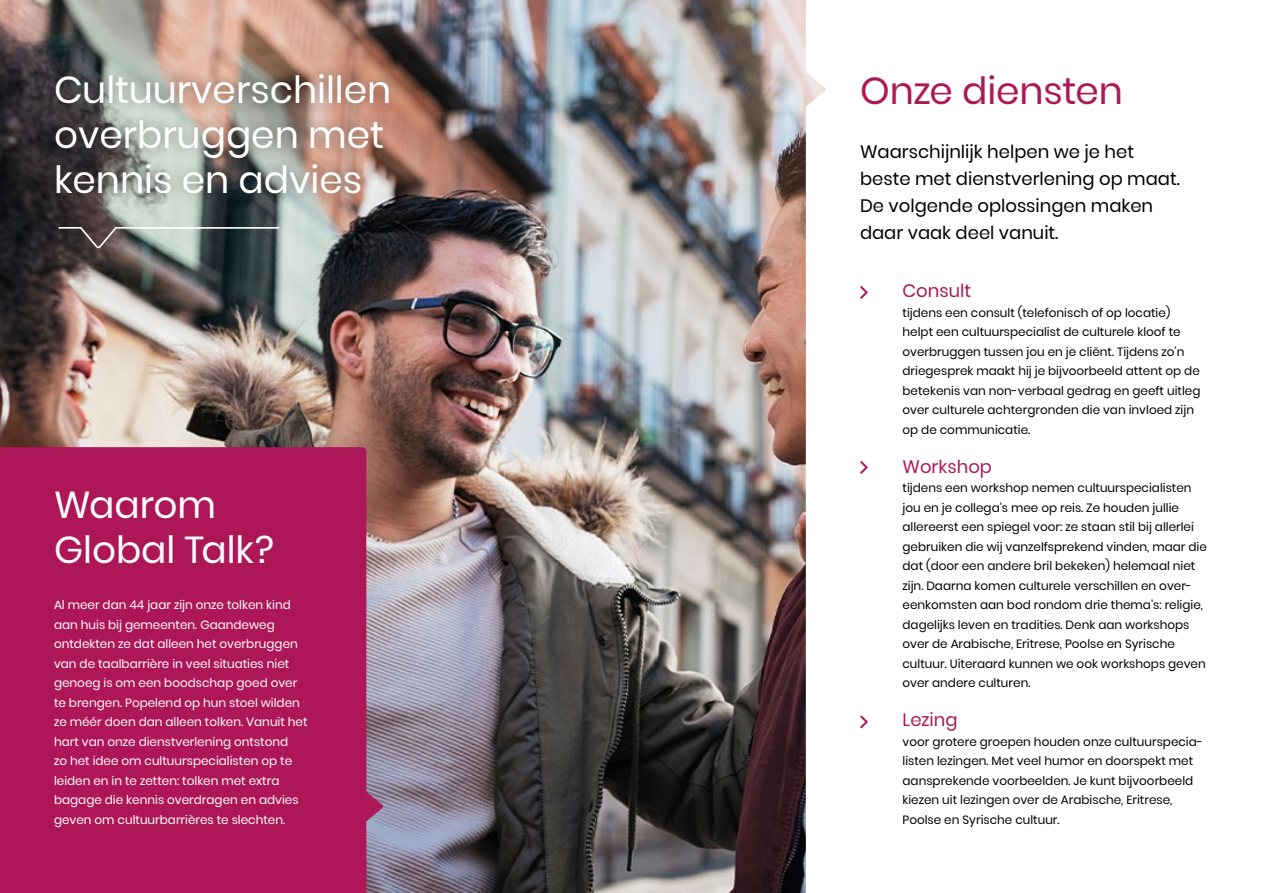
<style>
.page{position:relative;width:1263px;height:893px;background:#fff}
.page>*{position:absolute;margin:0;border:0;box-sizing:border-box;transform-origin:0 0}
.t1{font:37.5px/45px "Poppins";color:#fff}
.t2{font:37.5px "Poppins";letter-spacing:-.005em;color:#ae1857}
.t3{font:18px/27px "Poppins";color:#000}
.t4{font:18px "Poppins";color:#ae1857}
.t5{font:12px/19.5px "Poppins";color:#000}
.t6{font:12px/19.5px "Poppins";color:#fff}
</style>
<div class="page">
<img style="left:0;top:0;width:806px;height:893px">
<div style="left:0;top:447px;width:366px;height:446px;background:#ad1757"></div>
<svg style="left:806px;top:72px;width:20px;height:35px"></svg>
<svg style="left:860px;top:286px;width:8px;height:13px"></svg>
<svg style="left:860px;top:461px;width:8px;height:13px"></svg>
<svg style="left:860px;top:715px;width:8px;height:13px"></svg>
<div style="left:42px;top:61px;width:361px;height:145px;background:#000;opacity:.4"></div>
<svg style="left:363px;top:789px;width:20px;height:35px"></svg>
<svg style="left:57px;top:223px;width:224px;height:27px;background:#696f6d"></svg>
<h1 class="t1" style="left:54px;top:67px;width:339px">Cultuurverschillen overbruggen met kennis en advies</h1>
<h1 class="t1" style="left:54px;top:482px;width:221px">Waarom<br>Global Talk?</h1>
<p class="t6" style="left:54px;top:596px;width:255px">Al meer dan 44 jaar zijn onze tolken kind aan huis bij gemeenten. Gaandeweg ontdekten ze dat alleen het overbruggen van de taalbarrière in veel situaties niet genoeg is om een boodschap goed over te brengen. Popelend op hun stoel wilden ze méér doen dan alleen tolken. Vanuit het hart van onze dienstverlening ontstond<br>zo het idee om cultuurspecialisten op te leiden en in te zetten: tolken met extra bagage die kennis overdragen en advies geven om cultuurbarrières te slechten.</p>
<h1 class="t2" style="left:860px;top:69px;width:264px">Onze diensten</h1>
<h2 class="t3" style="left:860px;top:138px;width:321px">Waarschijnlijk helpen we je het beste met dienstverlening op maat.<br>De volgende oplossingen maken daar vaak deel vanuit.</h2>
<h2 class="t4" style="left:902px;top:281px;width:70px">Consult</h2>
<p class="t5" style="left:902px;top:303px;width:299px">tijdens een consult (telefonisch of op locatie) helpt een cultuurspecialist de culturele kloof te overbruggen tussen jou en je cliënt. Tijdens zo’n driegesprek maakt hij je bijvoorbeeld attent op de betekenis van non-verbaal gedrag en geeft uitleg over culturele achtergronden die van invloed zijn op de communicatie.</p>
<h2 class="t4" style="left:902px;top:456px;width:91px">Workshop</h2>
<p class="t5" style="left:902px;top:478px;width:306px">tijdens een workshop nemen cultuurspecialisten jou en je collega’s mee op reis. Ze houden jullie allereerst een spiegel voor: ze staan stil bij allerlei gebruiken die wij vanzelfsprekend vinden, maar die dat (door een andere bril bekeken) helemaal niet zijn. Daarna komen culturele verschillen en over&shy;eenkomsten aan bod rondom drie thema’s: religie, dagelijks leven en tradities. Denk aan workshops over de Arabische, Eritrese, Poolse en Syrische cultuur. Uiteraard kunnen we ook workshops geven over andere culturen.</p>
<h2 class="t4" style="left:902px;top:710px;width:57px">Lezing</h2>
<p class="t5" style="left:902px;top:732px;width:302px">voor grotere groepen houden onze cultuurspecia&shy;listen lezingen. Met veel humor en doorspekt met aansprekende voorbeelden. Je kunt bijvoorbeeld kiezen uit lezingen over de Arabische, Eritrese, Poolse en Syrische cultuur.</p>
</div>
